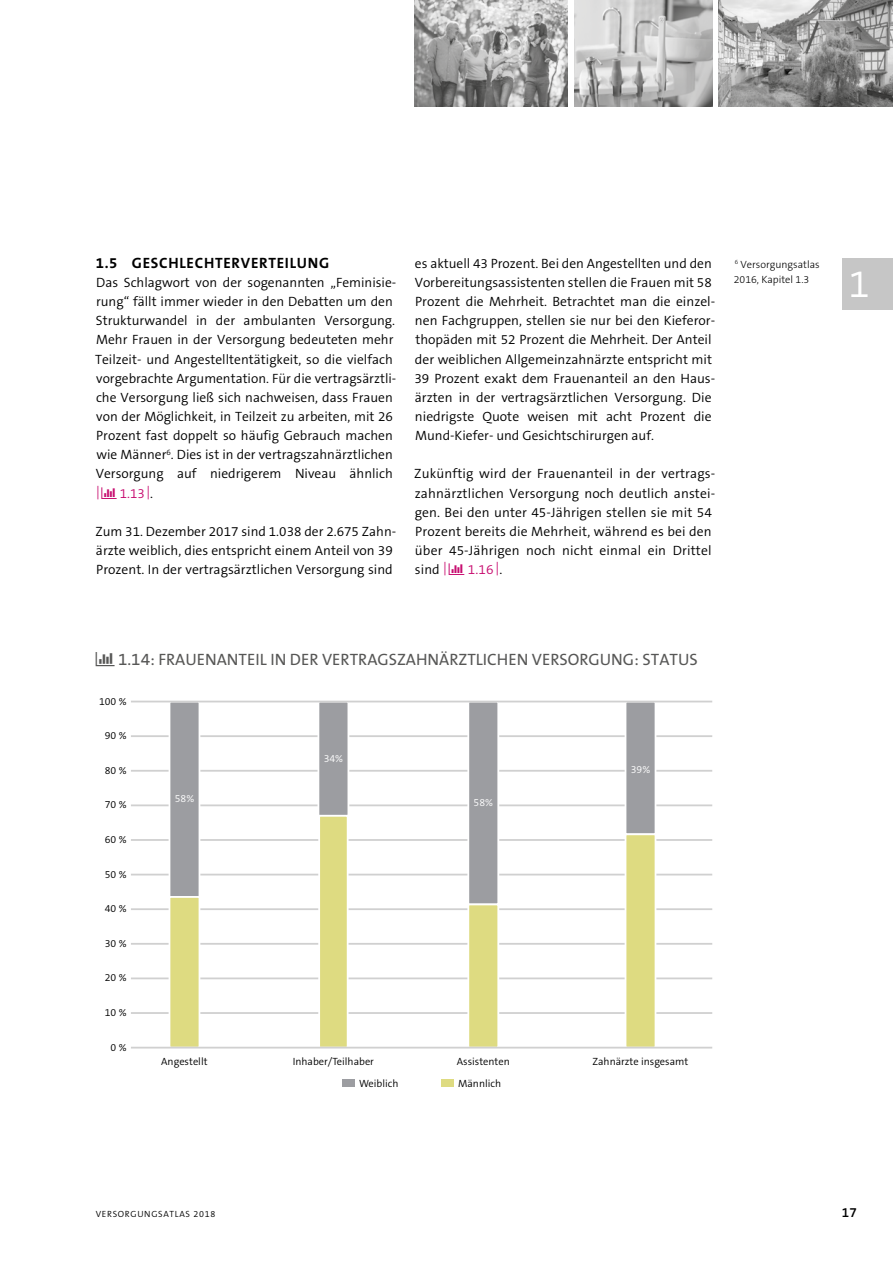
<style>
.page{position:relative;width:893px;height:1263px;background:#fff}
.page>*{position:absolute;margin:0;border:0;box-sizing:border-box;transform-origin:0 0}
.t1{font:300 39px "The Sans B4";color:#fff}
.t2{font:16.5px "The Sans B5 Plain";color:#575756}
.t3{font:700 15px "The Sans B7";letter-spacing:.05em;color:#000}
.t4{font:300 13.5px/19.2px "The Sans B4";color:#000}
.t5{font:300 13.5px "The Sans B4";color:#c70c6f}
.t6{font:600 13.5px "The Sans B6";color:#000}
.t7{font:300 10.5px "The Sans B4";color:#000}
.t8{font:300 10.5px/14.9px "The Sans B3";color:#000}
.t9{font:300 10.5px "The Sans B4";color:#fff}
.t10{font:300 9px "The Sans B4";letter-spacing:.075em;color:#000}
.s1{color:#000}
.s2{color:#c70c6f}
.s3{font-size:17.1px}
</style>
<div class="page">
<img style="left:719px;top:0;width:174px;height:106px">
<img style="left:574px;top:0;width:138px;height:106px">
<img style="left:415px;top:0;width:153px;height:106px">
<div style="left:842px;top:258px;width:51px;height:51px;background:#c6c6c6"></div>
<hr style="left:131px;top:943px;width:581px;height:2px;background:#d0d0d0">
<hr style="left:131px;top:977px;width:581px;height:2px;background:#d0d0d0">
<hr style="left:131px;top:770px;width:581px;height:2px;background:#d0d0d0">
<hr style="left:131px;top:735px;width:581px;height:2px;background:#d0d0d0">
<hr style="left:131px;top:874px;width:581px;height:1px;background:#d0d0d0">
<hr style="left:131px;top:804px;width:581px;height:2px;background:#d0d0d0">
<hr style="left:131px;top:839px;width:581px;height:2px;background:#d0d0d0">
<hr style="left:131px;top:908px;width:581px;height:2px;background:#d0d0d0">
<hr style="left:131px;top:1012px;width:581px;height:2px;background:#d0d0d0">
<div style="left:342px;top:1079px;width:13px;height:8px;background:#9c9da1"></div>
<div style="left:441px;top:1079px;width:13px;height:8px;background:#dedb81"></div>
<div style="left:169px;top:701px;width:30px;height:196px;background:#9c9da1"></div>
<div style="left:169px;top:701px;width:31px;height:197px;border:2px solid #fff"></div>
<div style="left:169px;top:897px;width:30px;height:150px;background:#dedb81"></div>
<div style="left:169px;top:896px;width:31px;height:152px;border:2px solid #fff"></div>
<div style="left:318px;top:701px;width:30px;height:115px;background:#9c9da1"></div>
<div style="left:317px;top:701px;width:32px;height:116px;border:2px solid #fff"></div>
<div style="left:319px;top:816px;width:29px;height:231px;background:#dedb81"></div>
<div style="left:318px;top:815px;width:31px;height:233px;border:2px solid #fff"></div>
<div style="left:468px;top:701px;width:30px;height:203px;background:#9c9da1"></div>
<div style="left:467px;top:701px;width:32px;height:204px;border:2px solid #fff"></div>
<div style="left:468px;top:904px;width:30px;height:143px;background:#dedb81"></div>
<div style="left:467px;top:903px;width:32px;height:145px;border:2px solid #fff"></div>
<div style="left:625px;top:701px;width:30px;height:133px;background:#9c9da1"></div>
<div style="left:625px;top:701px;width:31px;height:134px;border:2px solid #fff"></div>
<div style="left:625px;top:834px;width:30px;height:213px;background:#dedb81"></div>
<div style="left:625px;top:833px;width:31px;height:215px;border:2px solid #fff"></div>
<hr style="left:131px;top:701px;width:581px;height:1px;background:#d0d0d0">
<hr style="left:131px;top:1047px;width:581px;height:1px;background:#d0d0d0">
<p class="t3" style="left:96px;top:255px;width:235px">1.5 GESCHLECHTERVERTEILUNG</p>
<p class="t4" style="left:95px;top:273px;width:303px">Das Schlagwort von der sogenannten „Feminisie&shy;rung“ fällt immer wieder in den Debatten um den Strukturwandel in der ambulanten Versorgung.<br>Mehr Frauen in der Versorgung bedeuteten mehr Teilzeit- und Angestelltentätigkeit, so die vielfach vorgebrachte Argumentation. Für die vertragsärztli&shy;che Versorgung ließ sich nachweisen, dass Frauen von der Möglichkeit, in Teilzeit zu arbeiten, mit 26<br>Prozent fast doppelt so häufig Gebrauch machen wie Männer<sup>6</sup>. Dies ist in der vertragszahnärztlichen Versorgung auf niedrigerem Niveau ähnlich</p>
<p class="t5" style="left:96px;top:484px;width:5px">|</p>
<p class="t5" style="left:120px;top:486px;width:35px">1.13|<span class="s1">.</span></p>
<p class="t4" style="left:95px;top:522px;width:302px">Zum 31. Dezember 2017 sind 1.038 der 2.675 Zahn&shy;ärzte weiblich, dies entspricht einem Anteil von 39<br>Prozent. In der vertragsärztlichen Versorgung sind</p>
<p class="t4" style="left:414px;top:254px;width:302px">es aktuell 43 Prozent. Bei den Angestellten und den Vorbereitungsassistenten stellen die Frauen mit 58<br>Prozent die Mehrheit. Betrachtet man die einzel&shy;nen Fachgruppen, stellen sie nur bei den Kieferor&shy;thopäden mit 52 Prozent die Mehrheit. Der Anteil der weiblichen Allgemeinzahnärzte entspricht mit 39 Prozent exakt dem Frauenanteil an den Haus&shy;ärzten in der vertragsärztlichen Versorgung. Die niedrigste Quote weisen mit acht Prozent die Mund-Kiefer- und Gesichtschirurgen auf.</p>
<p class="t4" style="left:414px;top:465px;width:302px">Zukünftig wird der Frauenanteil in der vertrags&shy;zahnärztlichen Versorgung noch deutlich anstei&shy;gen. Bei den unter 45-Jährigen stellen sie mit 54<br>Prozent bereits die Mehrheit, während es bei den über 45-Jährigen noch nicht einmal ein Drittel sind <span class="s2">|</span></p>
<p class="t5" style="left:468px;top:562px;width:36px">1.16 |<span class="s1">.</span></p>
<p class="t8" style="left:734px;top:257px;width:87px"><sup>6</sup> Versorgungsatlas<br>2016, Kapitel 1.3</p>
<p class="t2" style="left:118px;top:650px;width:581px"><span class="s3">1</span>.<span class="s3">14</span>: FRAUENANTEIL IN DER VERTRAGSZAHNÄRZTLICHEN VERSORGUNG: STATUS</p>
<p class="t7" style="left:99px;top:696px;width:29px">100 %</p>
<p class="t7" style="left:105px;top:730px;width:23px">90 %</p>
<p class="t7" style="left:105px;top:765px;width:23px">80 %</p>
<p class="t7" style="left:105px;top:799px;width:23px">70 %</p>
<p class="t7" style="left:105px;top:834px;width:23px">60 %</p>
<p class="t7" style="left:105px;top:869px;width:23px">50 %</p>
<p class="t7" style="left:105px;top:903px;width:23px">40 %</p>
<p class="t7" style="left:105px;top:938px;width:23px">30 %</p>
<p class="t7" style="left:105px;top:972px;width:23px">20 %</p>
<p class="t7" style="left:105px;top:1007px;width:23px">10 %</p>
<p class="t7" style="left:111px;top:1042px;width:17px">0 %</p>
<p class="t9" style="left:175px;top:793px;width:21px">58%</p>
<p class="t7" style="left:161px;top:1056px;width:48px">Angestellt</p>
<p class="t9" style="left:324px;top:753px;width:21px">34%</p>
<p class="t9" style="left:474px;top:797px;width:21px">58%</p>
<p class="t9" style="left:631px;top:763px;width:21px">39%</p>
<p class="t7" style="left:293px;top:1056px;width:83px">Inhaber/Teilhaber</p>
<p class="t7" style="left:457px;top:1056px;width:54px">Assistenten</p>
<p class="t7" style="left:359px;top:1078px;width:41px">Weiblich</p>
<p class="t7" style="left:458px;top:1078px;width:45px">Männlich</p>
<p class="t7" style="left:593px;top:1056px;width:97px">Zahnärzte insgesamt</p>
<p class="t1" style="left:848px;top:262px;width:23px">1</p>
<p class="t10" style="left:96px;top:1209px;width:121px">VERSORGUNGSATLAS 2018</p>
<p class="t6" style="left:842px;top:1205px;width:16px">17</p>
</div>
